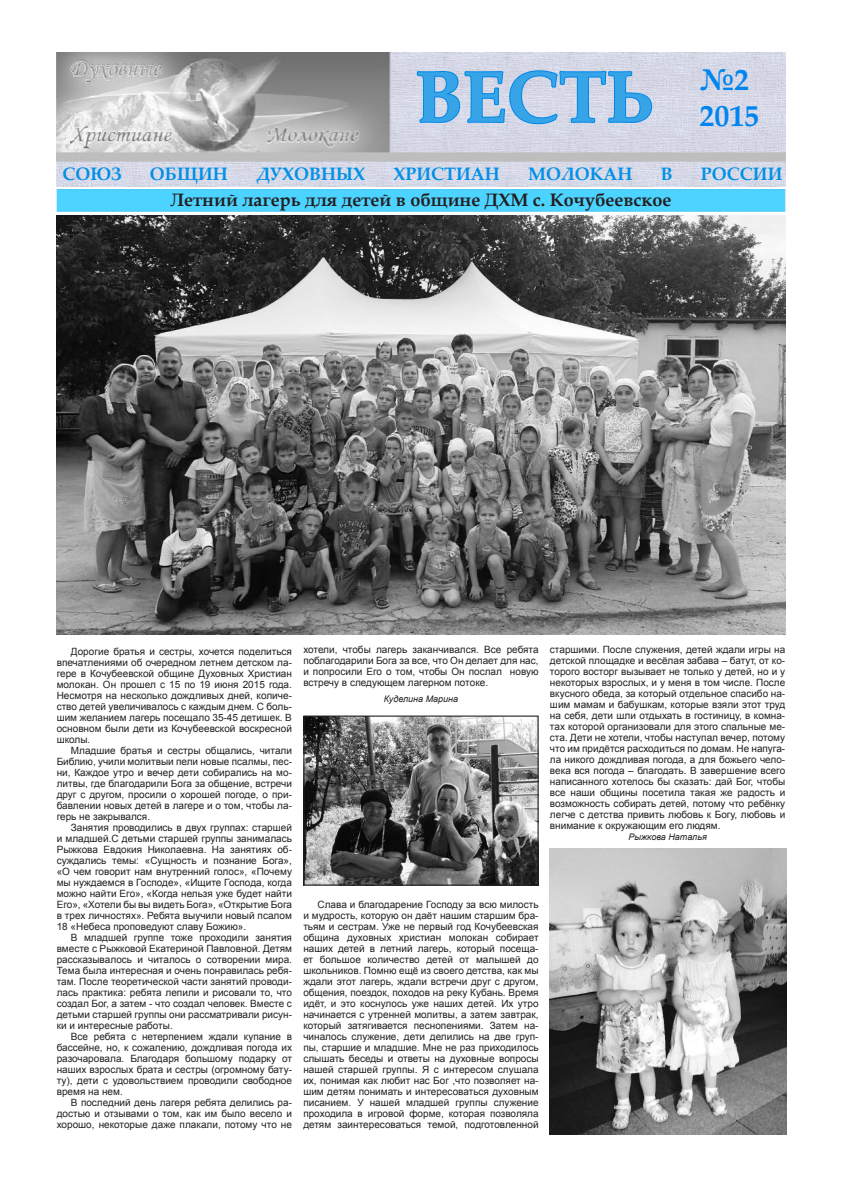
<style>
.page{position:relative;width:842px;height:1191px;background:#fff}
.page>*{position:absolute;margin:0;border:0;box-sizing:border-box;transform-origin:0 0}
.t1{font:700 72px "Palatino Linotype";color:#36a4e6}
.t2{font:700 30px "Palatino Linotype";color:#0085f0}
.Заголовок_2{font:700 18px "Book Antiqua";color:#231f20}
.t3{font:700 18px "Palatino Linotype";color:#0090e7}
.Текст{font:10px/11px "Arial";color:#231f20;text-align:justify}
.Автор{font:italic 9px "Arial";color:#231f20}
</style>
<div class="page">
<img style="left:57px;top:52px;width:728px;height:135px">
<svg style="left:416px;top:52px;width:237px;height:135px;background:#c2cfe3"></svg>
<div style="left:57px;top:189px;width:728px;height:23px;background:#4dd3ff"></div>
<img style="left:57px;top:215px;width:728px;height:419px">
<img style="left:305px;top:717px;width:232px;height:166px">
<div style="left:303px;top:715px;width:236px;height:170px;border:1px solid #231f20"></div>
<img style="left:550px;top:849px;width:237px;height:285px">
<p class="t1" style="left:416px;top:46px;width:241px">ВЕСТЬ</p>
<p class="t2" style="left:699px;top:58px;width:51px">№2</p>
<p class="t2" style="left:699px;top:94px;width:61px">2015</p>
<p class="t3" style="left:62px;top:161px;width:61px">СОЮЗ</p>
<p class="t3" style="left:150px;top:161px;width:79px">ОБЩИН</p>
<p class="t3" style="left:256px;top:161px;width:111px">ДУХОВНЫХ</p>
<p class="t3" style="left:393px;top:161px;width:108px">ХРИСТИАН</p>
<p class="t3" style="left:528px;top:161px;width:106px">МОЛОКАН</p>
<p class="t3" style="left:661px;top:161px;width:13px">В</p>
<p class="t3" style="left:701px;top:161px;width:83px">РОССИИ</p>
<p class="Заголовок_2" style="left:170px;top:187px;width:502px">Летний лагерь для детей в общине ДХМ с. Кочубеевское</p>
<p class="Текст" style="left:57px;top:645px;width:237px;text-indent:14px">Дорогие братья и сестры, хочется поделиться впечатлениями об очередном летнем детском ла&shy;гере в Кочубеевской общине Духовных Христиан молокан. Он прошел с 15 по 19 июня 2015 года.<br>Несмотря на несколько дождливых дней, количе&shy;ство детей увеличивалось с каждым днем. С боль&shy;шим желанием лагерь посещало 35-45 детишек. В основном были дети из Кочубеевской воскресной школы.</p>
<p class="Текст" style="left:57px;top:744px;width:237px;text-indent:14px">Младшие братья и сестры общались, читали Библию, учили молитвыи пели новые псалмы, пес&shy;ни, Каждое утро и вечер дети собирались на мо&shy;литвы, где благодарили Бога за общение, встречи друг с другом, просили о хорошей погоде, о при&shy;бавлении новых детей в лагере и о том, чтобы ла&shy;герь не закрывался.</p>
<p class="Текст" style="left:57px;top:821px;width:237px;text-indent:14px">Занятия проводились в двух группах: старшей и младшей.С детьми старшей группы занималась Рыжкова Евдокия Николаевна. На занятиях об&shy;суждались темы: «Сущность и познание Бога», «О чем говорит нам внутренний голос», «Почему мы нуждаемся в Господе», «Ищите Господа, когда можно найти Его», «Когда нельзя уже будет найти Его», «Хотели бы вы видеть Бога», «Открытие Бога в трех личностях». Ребята выучили новый псалом 18 «Небеса проповедуют славу Божию».</p>
<p class="Текст" style="left:57px;top:931px;width:237px;text-indent:14px">В младшей группе тоже проходили занятия вместе с Рыжковой Екатериной Павловной. Детям рассказывалось и читалось о сотворении мира.<br>Тема была интересная и очень понравилась ребя&shy;там. После теоретической части занятий проводи&shy;лась практика: ребята лепили и рисовали то, что создал Бог, а затем - что создал человек. Вместе с детьми старшей группы они рассматривали рисун&shy;ки и интересные работы.</p>
<p class="Текст" style="left:57px;top:1030px;width:237px;text-indent:14px">Все ребята с нетерпением ждали купание в бассейне, но, к сожалению, дождливая погода их разочаровала. Благодаря большому подарку от наших взрослых брата и сестры (огромному бату&shy;ту), дети с удовольствием проводили свободное время на нем.</p>
<p class="Текст" style="left:57px;top:1096px;width:237px;text-indent:14px">В последний день лагеря ребята делились ра&shy;достью и отзывами о том, как им было весело и хорошо, некоторые даже плакали, потому что не</p>
<p class="Текст" style="left:303px;top:644px;width:237px">хотели, чтобы лагерь заканчивался. Все ребята поблагодарили Бога за все, что Он делает для нас, и попросили Его о том, чтобы Он послал новую встречу в следующем лагерном потоке.</p>
<p class="Автор" style="left:384px;top:693px;width:76px">Куделина Марина</p>
<p class="Текст" style="left:303px;top:899px;width:237px;text-indent:14px">Слава и благодарение Господу за всю милость и мудрость, которую он даёт нашим старшим бра&shy;тьям и сестрам. Уже не первый год Кочубеевская община духовных христиан молокан собирает наших детей в летний лагерь, который посеща&shy;ет большое количество детей от малышей до школьников. Помню ещё из своего детства, как мы ждали этот лагерь, ждали встречи друг с другом, общения, поездок, походов на реку Кубань. Время идёт, и это коснулось уже наших детей. Их утро начинается с утренней молитвы, а затем завтрак, который затягивается песнопениями. Затем на&shy;чиналось служение, дети делились на две груп&shy;пы, старшие и младшие. Мне не раз приходилось слышать беседы и ответы на духовные вопросы нашей старшей группы. Я с интересом слушала их, понимая как любит нас Бог ,что позволяет на&shy;шим детям понимать и интересоваться духовным писанием. У нашей младшей группы служение проходила в игровой форме, которая позволяла детям заинтересоваться темой, подготовленной</p>
<p class="Текст" style="left:550px;top:644px;width:237px">старшими. После служения, детей ждали игры на детской площадке и весёлая забава – батут, от ко&shy;торого восторг вызывает не только у детей, но и у некоторых взрослых, и у меня в том числе. После вкусного обеда, за который отдельное спасибо на&shy;шим мамам и бабушкам, которые взяли этот труд на себя, дети шли отдыхать в гостиницу, в комна&shy;тах которой организовали для этого спальные ме&shy;ста. Дети не хотели, чтобы наступал вечер, потому что им придётся расходиться по домам. Не напуга&shy;ла никого дождливая погода, а для божьего чело&shy;века вся погода – благодать. В завершение всего написанного хотелось бы сказать: дай Бог, чтобы все наши общины посетила такая же радость и возможность собирать детей, потому что ребёнку легче с детства привить любовь к Богу, любовь и внимание к окружающим его людям.</p>
<p class="Автор" style="left:628px;top:830px;width:80px">Рыжкова Наталья</p>
</div>
